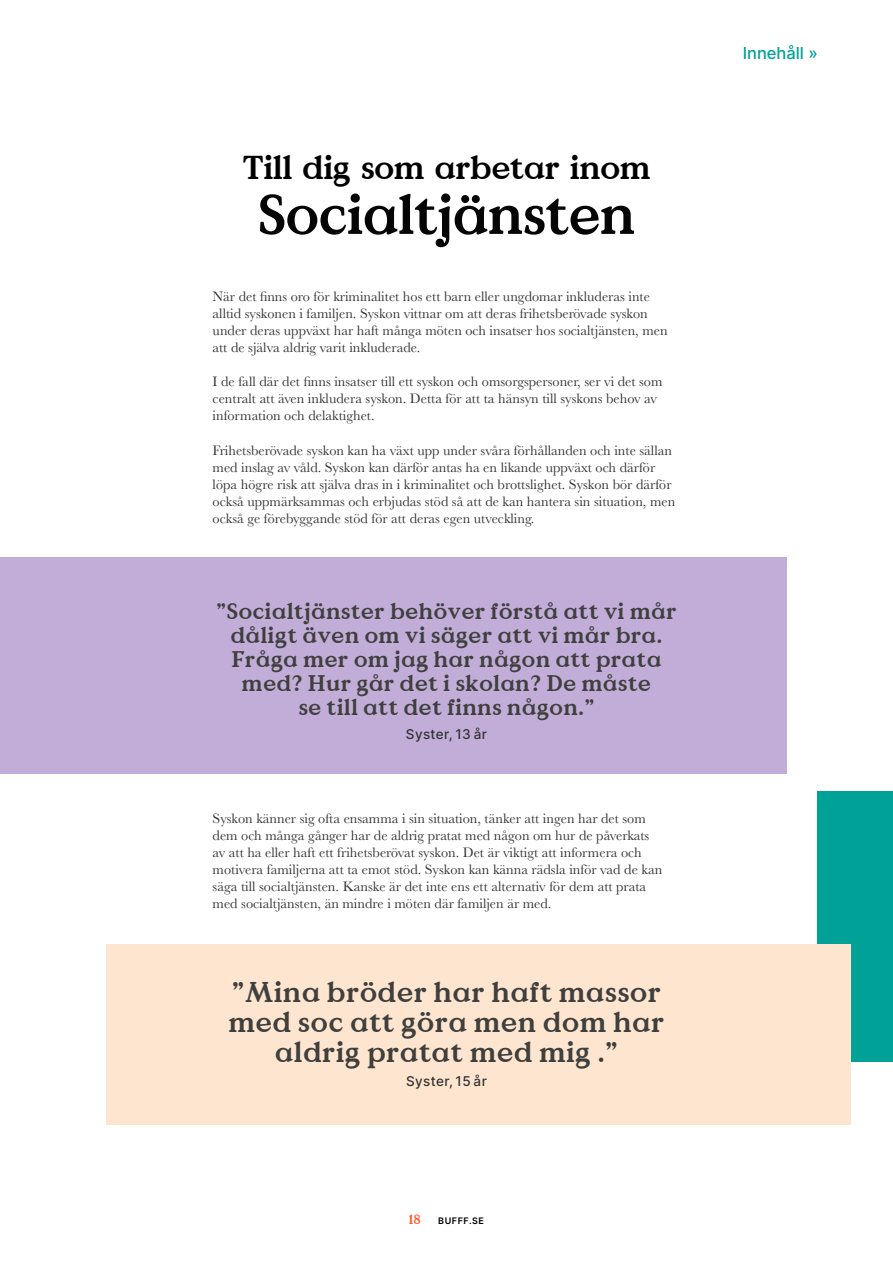
<style>
.page{position:relative;width:893px;height:1263px;background:#fff}
.page>*{position:absolute;margin:0;border:0;box-sizing:border-box;transform-origin:0 0}
.t1{font:55.5px "Value Serif";color:#050505}
.t2{font:33px "Value Serif";color:#000}
.t3{font:28.5px/30px "Value Serif";letter-spacing:.03em;color:#3f3f3e;text-align:center}
.t4{font:22.5px/24px "Value Serif";letter-spacing:.03em;color:#3f3f3e;text-align:center}
.t5{font:16.5px "Inter";color:#00a197}
.t6{font:14.25px/17.1px "Baskerville";color:#333332}
.t7{font:13.5px "Inter";letter-spacing:.025em;color:#333332}
.t8{font:13.5px "Value Serif";color:#ff6035}
.t9{font:9px "Inter";letter-spacing:.06em;color:#000}
</style>
<div class="page">
<div style="left:818px;top:792px;width:75px;height:270px;background:#00a197"></div>
<div style="left:0;top:558px;width:787px;height:216px;background:#c1add8"></div>
<div style="left:106px;top:945px;width:744px;height:180px;background:#fde5cf"></div>
<h2 class="t2" style="left:243px;top:147px;width:409px">Till dig som arbetar inom</h2>
<h1 class="t1" style="left:258px;top:181px;width:378px">Socialtjänsten</h1>
<p class="t6" style="left:213px;top:288px;width:457px">När det finns oro för kriminalitet hos ett barn eller ungdomar inkluderas inte alltid syskonen i familjen. Syskon vittnar om att deras frihetsberövade syskon under deras uppväxt har haft många möten och insatser hos socialtjänsten, men att de själva aldrig varit inkluderade.</p>
<p class="t6" style="left:213px;top:373px;width:451px">I de fall där det finns insatser till ett syskon och omsorgspersoner, ser vi det som centralt att även inkludera syskon. Detta för att ta hänsyn till syskons behov av information och delaktighet.</p>
<p class="t6" style="left:213px;top:442px;width:464px">Frihetsberövade syskon kan ha växt upp under svåra förhållanden och inte sällan med inslag av våld. Syskon kan därför antas ha en likande uppväxt och därför löpa högre risk att själva dras in i kriminalitet och brottslighet. Syskon bör därför också uppmärksammas och erbjudas stöd så att de kan hantera sin situation, men också ge förebyggande stöd för att deras egen utveckling.</p>
<h3 class="t4" style="left:216px;top:599px;width:461px">”Socialtjänster behöver förstå att vi mår dåligt även om vi säger att vi mår bra.<br>Fråga mer om jag har någon att prata med? Hur går det i skolan? De måste<br>se till att det finns någon.”</h3>
<p class="t7" style="left:406px;top:724px;width:83px">Syster, 13 år</p>
<p class="t6" style="left:213px;top:810px;width:451px">Syskon känner sig ofta ensamma i sin situation, tänker att ingen har det som dem och många gånger har de aldrig pratat med någon om hur de påverkats av att ha eller haft ett frihetsberövat syskon. Det är viktigt att informera och motivera familjerna att ta emot stöd. Syskon kan känna rädsla inför vad de kan säga till socialtjänsten. Kanske är det inte ens ett alternativ för dem att prata med socialtjänsten, än mindre i möten där familjen är med.</p>
<h3 class="t3" style="left:229px;top:977px;width:437px">”Mina bröder har haft massor med soc att göra men dom har aldrig pratat med mig .”</h3>
<p class="t7" style="left:406px;top:1071px;width:82px">Syster, 15 år</p>
<p class="t8" style="left:409px;top:1211px;width:14px">18</p>
<p class="t9" style="left:438px;top:1214px;width:47px">BUFFF.SE</p>
<p class="t5" style="left:743px;top:41px;width:77px">Innehåll »</p>
</div>
